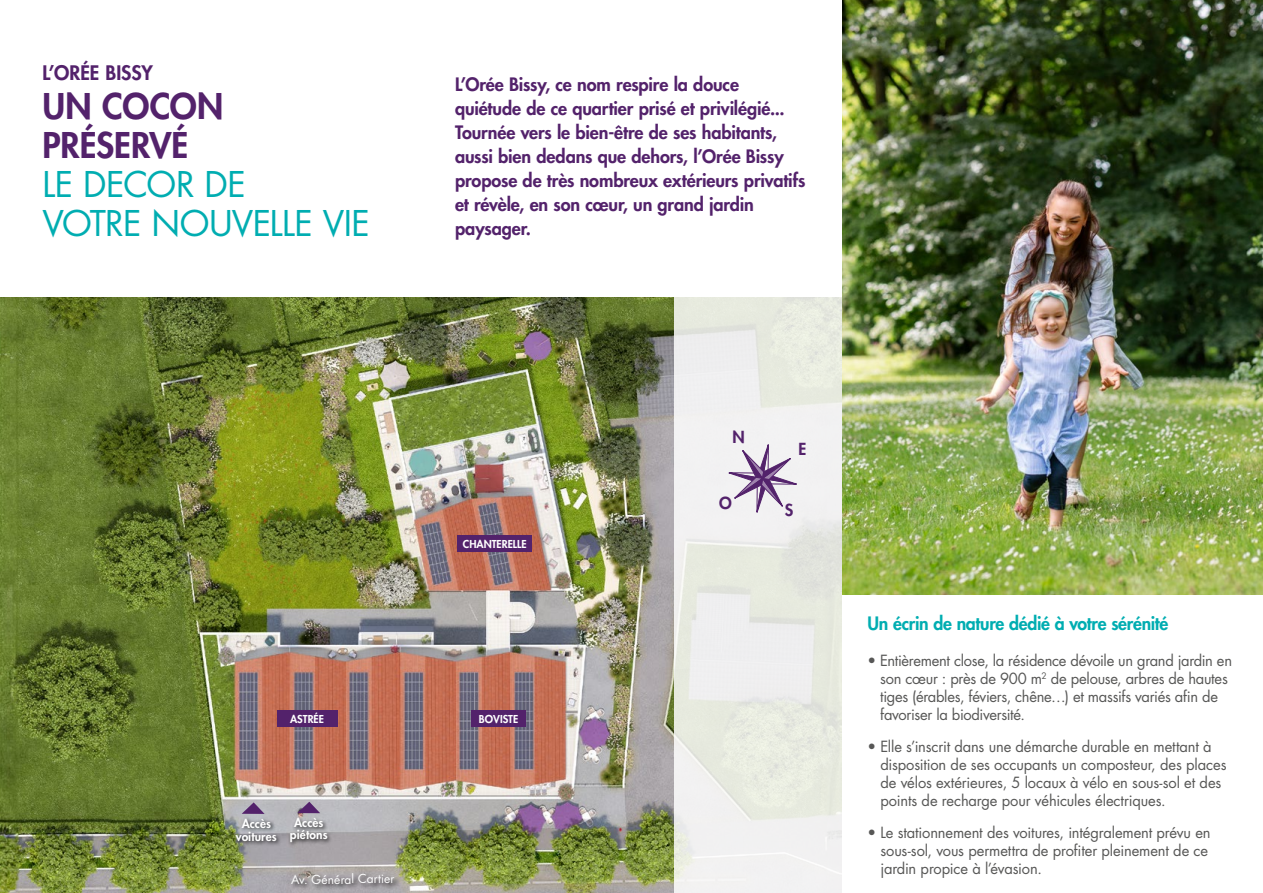
<style>
.page{position:relative;width:1263px;height:893px;background:#fff}
.page>*{position:absolute;margin:0;border:0;box-sizing:border-box;transform-origin:0 0}
.t1{font:34.5px/39px "Futura Std";letter-spacing:-.02em;color:#00adb1}
.t2{font:800 34.5px/39px "Futura Std";color:#53226b}
.t3{font:800 19.5px "Futura Std";color:#53226b}
.t4{font:800 18px/24px "Futura Std";letter-spacing:-.005em;color:#53226b}
.t5{font:800 18px "Futura Std";letter-spacing:-.015em;color:#00adb1}
.t6{font:800 16.2px "Futura Std";color:#53226b}
.t7{font:15px/18px "Futura Std";letter-spacing:-.015em;color:#575756}
.t8{font:800 12px/13.5px "Futura Std";letter-spacing:.005em;color:#fff;text-align:center}
.t9{font:12px "Futura Std";color:#fff}
.t10{font:800 10.65px "Futura Std";color:#fff}
</style>
<div class="page">
<img style="left:842px;top:0;width:421px;height:595px">
<img style="left:0;top:298px;width:674px;height:595px">
<div style="left:277px;top:710px;width:60px;height:16px;background:#53226b"></div>
<div style="left:471px;top:710px;width:55px;height:16px;background:#53226b"></div>
<div style="left:457px;top:536px;width:75px;height:16px;background:#53226b"></div>
<div style="left:233px;top:816px;width:49px;height:30px;background:#000;opacity:.75"></div>
<svg style="left:242px;top:802px;width:23px;height:12px"></svg>
<div style="left:288px;top:816px;width:45px;height:31px;background:#000;opacity:.75"></div>
<svg style="left:297px;top:802px;width:23px;height:11px"></svg>
<div style="left:290px;top:873px;width:111px;height:18px;background:#000;opacity:.75"></div>
<svg style="left:674px;top:298px;width:168px;height:595px;fill:#eee"></svg>
<svg style="left:727px;top:443px;width:71px;height:71px"></svg>
<h2 class="t3" style="left:43px;top:60px;width:112px">L’ORÉE BISSY</h2>
<h1 class="t2" style="left:43px;top:87px;width:182px">UN COCON<br>PRÉSERVÉ</h1>
<h1 class="t1" style="left:43px;top:165px;width:329px">LE DECOR DE<br>VOTRE NOUVELLE VIE</h1>
<p class="t4" style="left:455px;top:72px;width:352px">L’Orée Bissy, ce nom respire la douce quiétude de ce quartier prisé et privilégié...<br>Tournée vers le bien-être de ses habitants, aussi bien dedans que dehors, l’Orée Bissy propose de très nombreux extérieurs privatifs et révèle, en son cœur, un grand jardin paysager.</p>
<p class="t10" style="left:463px;top:538px;width:65px">CHANTERELLE</p>
<p class="t10" style="left:290px;top:712px;width:35px">ASTRÉE</p>
<p class="t10" style="left:479px;top:712px;width:41px">BOVISTE</p>
<p class="t8" style="left:236px;top:817px;width:42px">Accès voitures</p>
<p class="t8" style="left:290px;top:817px;width:39px;line-height:12px">Accès piétons</p>
<p class="t9" style="left:291px;top:871px;width:105px">Av. Général Cartier</p>
<p class="t6" style="left:733px;top:427px;width:14px">N</p>
<p class="t6" style="left:719px;top:493px;width:14px">O</p>
<p class="t6" style="left:798px;top:438px;width:9px">E</p>
<p class="t6" style="left:785px;top:500px;width:10px">S</p>
<p class="t5" style="left:867px;top:612px;width:302px">Un écrin de nature dédié à votre sérénité</p>
<p class="t7" style="left:880px;top:652px;width:353px;text-indent:-13px">• Entièrement close, la résidence dévoile un grand jardin en son cœur : près de 900 m<sup>2</sup> de pelouse, arbres de hautes tiges (érables, féviers, chêne…) et massifs variés afin de favoriser la biodiversité.</p>
<p class="t7" style="left:880px;top:738px;width:348px;text-indent:-13px">• Elle s’inscrit dans une démarche durable en mettant à disposition de ses occupants un composteur, des places de vélos extérieures, 5 locaux à vélo en sous-sol et des points de recharge pour véhicules électriques.</p>
<p class="t7" style="left:880px;top:824px;width:332px;text-indent:-13px">• Le stationnement des voitures, intégralement prévu en sous-sol, vous permettra de profiter pleinement de ce jardin propice à l’évasion.</p>
</div>
